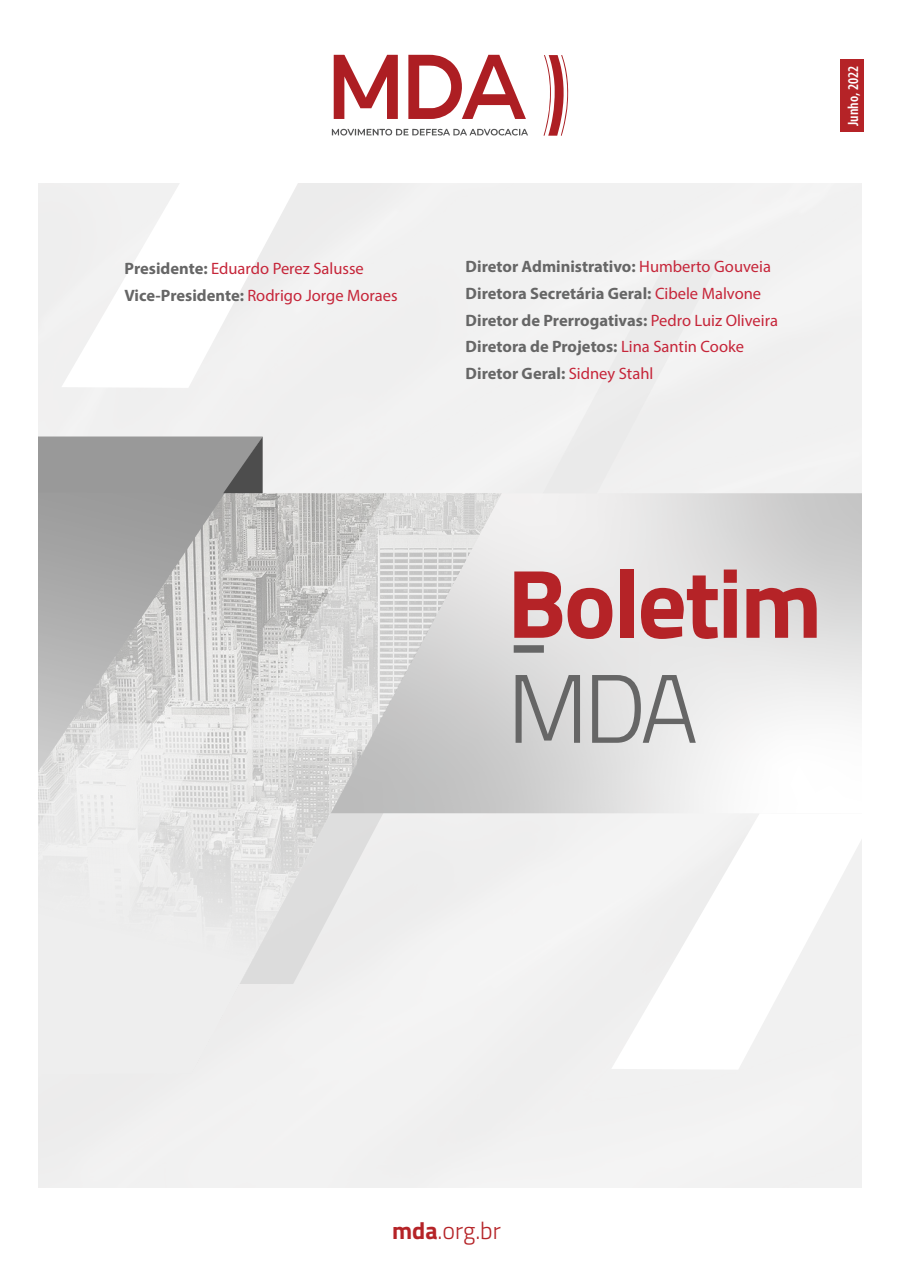
<style>
.page{position:relative;width:900px;height:1275px;background:#fff}
.page>*{position:absolute;margin:0;border:0;box-sizing:border-box;transform-origin:0 0}
.t1{font:700 97.5px "Titillium";letter-spacing:-.025em;color:#b52327}
.t2{font:300 97.5px "Titillium";color:#666}
.t3{font:300 24px "Titillium";color:#b52327}
.t4{font:700 16.5px/27px "Myriad Pro";color:#666}
.t5{font:16.5px/27px "Myriad Pro";color:#c62539}
.t6{font:600 condensed 15px "Myriad Pro";letter-spacing:.01em;color:#fff}
.s1{font-weight:700;color:#666}
.s2{font-weight:400;color:#c62539}
.s3{font-weight:700}
</style>
<div class="page">
<svg style="left:502px;top:493px;width:360px;height:320px"></svg>
<div style="left:38px;top:437px;width:185px;height:55px;background:#999"></div>
<svg style="left:223px;top:437px;width:40px;height:55px;background:#747474"></svg>
<div style="left:543px;top:260px;width:177px;height:233px;background:#f1f1f1"></div>
<svg style="left:61px;top:183px;width:264px;height:205px;fill:#f2f2f2"></svg>
<svg style="left:611px;top:813px;width:251px;height:257px;fill:#f4f4f4"></svg>
<div style="left:514px;top:645px;width:30px;height:8px;background:#666"></div>
<svg style="left:334px;top:55px;width:64px;height:64px"></svg>
<svg style="left:408px;top:55px;width:118px;height:64px"></svg>
<svg style="left:544px;top:55px;width:24px;height:81px"></svg>
<svg style="left:332px;top:128px;width:196px;height:8px"></svg>
<div style="left:840px;top:59px;width:24px;height:73px;background:#b52327"></div>
<svg style="left:38px;top:492px;width:464px;height:582px"></svg>
<p class="t5" style="left:125px;top:255px;width:275px"><span class="s1">Presidente:</span> Eduardo Perez Salusse<br><span class="s1">Vice-Presidente:</span> Rodrigo Jorge Moraes</p>
<p class="t4" style="left:466px;top:252px;width:314px">Diretor Administrativo: <span class="s2">Humberto Gouveia </span>Diretora Secretária Geral: <span class="s2">Cibele Malvone </span>Diretor de Prerrogativas: <span class="s2">Pedro Luiz Oliveira </span>Diretora de Projetos: <span class="s2">Lina Santin Cooke </span>Diretor Geral: <span class="s2">Sidney Stahl</span></p>
<p class="t6" style="left:845px;top:126px;width:62px;rotate:-90deg">Junho, 2022</p>
<h1 class="t1" style="left:507px;top:529px;width:317px">Boletim</h1>
<h1 class="t2" style="left:507px;top:638px;width:193px">MDA</h1>
<h2 class="t3" style="left:392px;top:1213px;width:110px"><span class="s3">mda</span>.org.br</h2>
</div>
